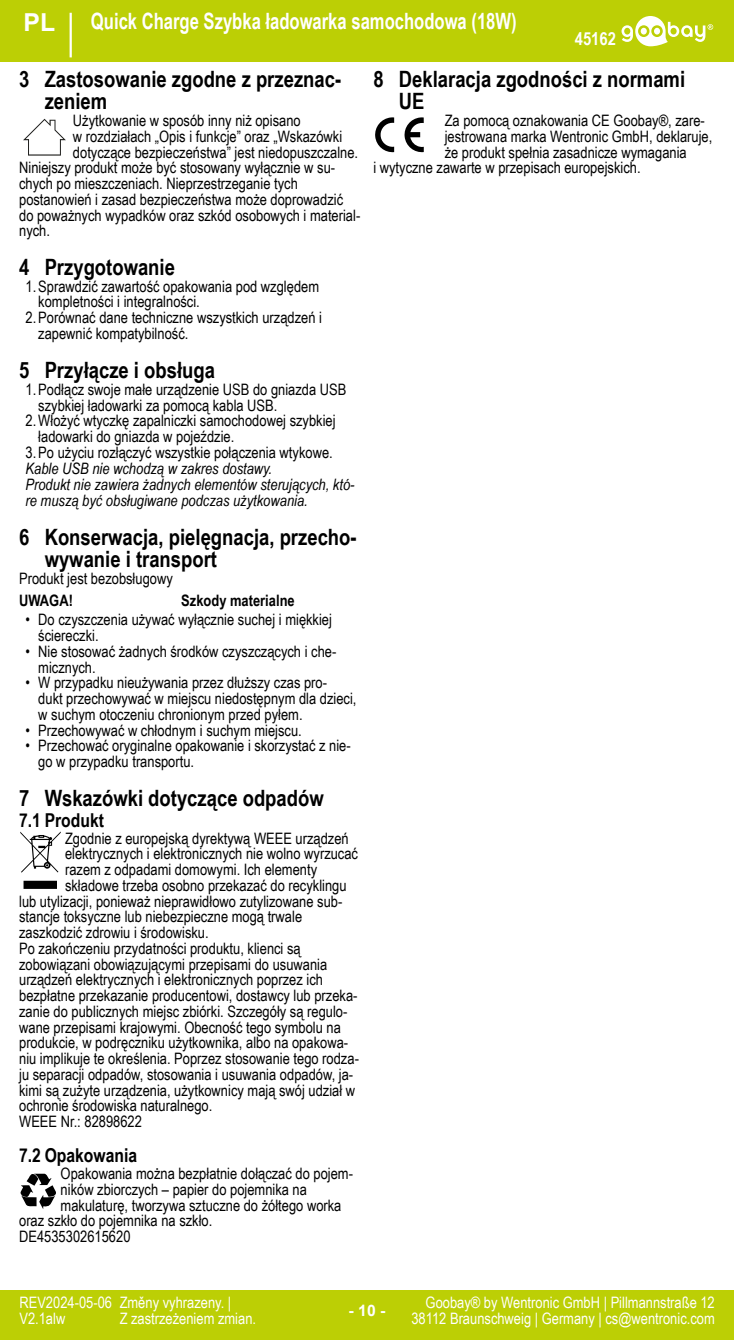
<style>
.page{position:relative;width:734px;height:1340px;background:#fff}
.page>*{position:absolute;margin:0;border:0;box-sizing:border-box;transform-origin:0 0}
.t1{font:700 24.75px "Arial";color:#fff}
.t2{font:700 22.5px/22.5px "Arial Narrow";color:#000}
.t3{font:700 22.5px "Arial Narrow";color:#fff;scale:.9 1}
.t4{font:700 19.12px "Arial Narrow";color:#000}
.t5{font:700 18px "Arial Narrow";color:#fff}
.t6{font:15.75px/15.8px "Arial Narrow";color:#000}
.t7{font:15.75px/15.8px "Arial Narrow";color:#fff}
.t8{font:italic 15.75px/15.8px "Arial Narrow";color:#000}
.t9{font:700 15.75px "Arial Narrow";color:#000}
.t10{font:700 15.75px "Arial";color:#fff}
</style>
<div class="page">
<div style="left:0;top:0;width:733px;height:62px;background:#bccf05"></div>
<svg style="left:621px;top:16px;width:92px;height:30px"></svg>
<hr style="left:70px;top:13px;width:2px;height:44px;background:#fff">
<div style="left:0;top:1290px;width:733px;height:49px;background:#bccf05"></div>
<svg style="left:23px;top:119px;width:43px;height:37px"></svg>
<svg style="left:20px;top:831px;width:41px;height:57px"></svg>
<svg style="left:21px;top:1173px;width:35px;height:36px"></svg>
<svg style="left:375px;top:117px;width:19px;height:36px"></svg>
<svg style="left:404px;top:117px;width:19px;height:36px"></svg>
<h2 class="t3" style="left:91px;top:4px;width:474px">Quick Charge Szybka ładowarka samochodowa (18W)</h2>
<h2 class="t2" style="left:45px;top:66px;width:298px;text-indent:-26px">3 Zastosowanie zgodne z przeznac&shy;zeniem</h2>
<p class="t6" style="left:73px;top:112px;width:229px">Użytkowanie w sposób inny niż opisano</p>
<p class="t6" style="left:73px;top:128px;width:271px">w rozdziałach „Opis i funkcje” oraz „Wskazówki</p>
<p class="t6" style="left:73px;top:144px;width:286px">dotyczące bezpieczeństwa” jest niedopuszczalne.</p>
<p class="t6" style="left:19px;top:159px;width:317px">Niniejszy produkt może być stosowany wyłącznie w su-</p>
<p class="t6" style="left:19px;top:175px;width:280px">chych po mieszczeniach. Nieprzestrzeganie tych</p>
<p class="t6" style="left:19px;top:191px;width:325px">postanowień i zasad bezpieczeństwa może doprowadzić</p>
<p class="t6" style="left:19px;top:207px;width:343px">do poważnych wypadków oraz szkód osobowych i material-</p>
<p class="t6" style="left:19px;top:222px;width:32px">nych.</p>
<h2 class="t2" style="left:19px;top:254px;width:157px">4 Przygotowanie</h2>
<p class="t6" style="left:26px;top:278px;width:295px">1.Sprawdzić zawartość opakowania pod względem</p>
<p class="t6" style="left:38px;top:293px;width:163px">kompletności i integralności.</p>
<p class="t6" style="left:26px;top:309px;width:298px">2.Porównać dane techniczne wszystkich urządzeń i</p>
<p class="t6" style="left:38px;top:325px;width:152px">zapewnić kompatybilność.</p>
<h2 class="t2" style="left:19px;top:357px;width:197px">5 Przyłącze i obsługa</h2>
<p class="t6" style="left:26px;top:381px;width:322px">1.Podłącz swoje małe urządzenie USB do gniazda USB</p>
<p class="t6" style="left:38px;top:396px;width:241px">szybkiej ładowarki za pomocą kabla USB.</p>
<p class="t6" style="left:26px;top:412px;width:311px">2.Włożyć wtyczkę zapalniczki samochodowej szybkiej</p>
<p class="t6" style="left:38px;top:428px;width:197px">ładowarki do gniazda w pojeździe.</p>
<p class="t6" style="left:26px;top:444px;width:309px">3.Po użyciu rozłączyć wszystkie połączenia wtykowe.</p>
<p class="t8" style="left:26px;top:460px;width:330px">Kable USB nie wchodzą w zakres dostawy.<br>Produkt nie zawiera żadnych elementów sterujących, któ&shy;re muszą być obsługiwane podczas użytkowania.</p>
<h2 class="t2" style="left:45px;top:524px;width:313px;text-indent:-26px">6 Konserwacja, pielęgnacja, przecho&shy;wywanie i transport</h2>
<p class="t6" style="left:19px;top:570px;width:155px">Produkt jest bezobsługowy</p>
<p class="t9" style="left:19px;top:589px;width:55px">UWAGA!</p>
<p class="t9" style="left:181px;top:589px;width:115px">Szkody materialne</p>
<p class="t6" style="left:38px;top:611px;width:295px;text-indent:-13px">• Do czyszczenia używać wyłącznie suchej i miękkiej ściereczki.</p>
<p class="t6" style="left:38px;top:643px;width:299px;text-indent:-13px">• Nie stosować żadnych środków czyszczących i che&shy;micznych.</p>
<p class="t6" style="left:38px;top:674px;width:319px;text-indent:-13px">• W przypadku nieużywania przez dłuższy czas pro-<br>dukt przechowywać w miejscu niedostępnym dla dzieci, w suchym otoczeniu chronionym przed pyłem.</p>
<p class="t6" style="left:26px;top:721px;width:278px">• Przechowywać w chłodnym i suchym miejscu.</p>
<p class="t6" style="left:38px;top:737px;width:314px;text-indent:-13px">• Przechować oryginalne opakowanie i skorzystać z nie&shy;go w przypadku transportu.</p>
<h2 class="t2" style="left:19px;top:785px;width:306px">7 Wskazówki dotyczące odpadów</h2>
<p class="t4" style="left:19px;top:805px;width:86px">7.1 Produkt</p>
<p class="t6" style="left:65px;top:829px;width:285px">Zgodnie z europejską dyrektywą WEEE urządzeń</p>
<p class="t6" style="left:65px;top:845px;width:294px">elektrycznych i elektronicznych nie wolno wyrzucać</p>
<p class="t6" style="left:65px;top:861px;width:253px">razem z odpadami domowymi. Ich elementy</p>
<p class="t6" style="left:65px;top:876px;width:283px">składowe trzeba osobno przekazać do recyklingu</p>
<p class="t6" style="left:19px;top:892px;width:325px">lub utylizacji, ponieważ nieprawidłowo zutylizowane sub-</p>
<p class="t6" style="left:19px;top:908px;width:284px">stancje toksyczne lub niebezpieczne mogą trwale</p>
<p class="t6" style="left:19px;top:924px;width:191px">zaszkodzić zdrowiu i środowisku.</p>
<p class="t6" style="left:19px;top:939px;width:283px">Po zakończeniu przydatności produktu, klienci są</p>
<p class="t6" style="left:19px;top:955px;width:309px">zobowiązani obowiązującymi przepisami do usuwania</p>
<p class="t6" style="left:19px;top:971px;width:305px">urządzeń elektrycznych i elektronicznych poprzez ich</p>
<p class="t6" style="left:19px;top:987px;width:340px">bezpłatne przekazanie producentowi, dostawcy lub przeka-</p>
<p class="t6" style="left:19px;top:1002px;width:330px">zanie do publicznych miejsc zbiórki. Szczegóły są regulo-</p>
<p class="t6" style="left:19px;top:1018px;width:323px">wane przepisami krajowymi. Obecność tego symbolu na</p>
<p class="t6" style="left:19px;top:1034px;width:330px">produkcie, w podręczniku użytkownika, albo na opakowa-</p>
<p class="t6" style="left:19px;top:1050px;width:341px">niu implikuje te określenia. Poprzez stosowanie tego rodza-</p>
<p class="t6" style="left:19px;top:1065px;width:335px">ju separacji odpadów, stosowania i usuwania odpadów, ja-</p>
<p class="t6" style="left:19px;top:1081px;width:337px">kimi są zużyte urządzenia, użytkownicy mają swój udział w</p>
<p class="t6" style="left:19px;top:1097px;width:195px">ochronie środowiska naturalnego.</p>
<p class="t6" style="left:19px;top:1113px;width:124px">WEEE Nr.: 82898622</p>
<p class="t4" style="left:19px;top:1140px;width:119px">7.2 Opakowania</p>
<p class="t6" style="left:61px;top:1165px;width:294px">Opakowania można bezpłatnie dołączać do pojem-</p>
<p class="t6" style="left:61px;top:1180px;width:248px">ników zbiorczych – papier do pojemnika na</p>
<p class="t6" style="left:61px;top:1196px;width:282px">makulaturę, tworzywa sztuczne do żółtego worka</p>
<p class="t6" style="left:19px;top:1212px;width:195px">oraz szkło do pojemnika na szkło.</p>
<p class="t6" style="left:19px;top:1228px;width:113px">DE4535302615620</p>
<h1 class="t1" style="left:24px;top:5px;width:33px">PL</h1>
<p class="t5" style="left:574px;top:25px;width:43px">45162</p>
<h2 class="t2" style="left:399px;top:66px;width:288px;text-indent:-26px">8 Deklaracja zgodności z normami<br>UE</h2>
<p class="t6" style="left:444px;top:112px;width:262px">Za pomocą oznakowania CE Goobay®, zare-</p>
<p class="t6" style="left:444px;top:128px;width:269px">jestrowana marka Wentronic GmbH, deklaruje,</p>
<p class="t6" style="left:444px;top:144px;width:243px">że produkt spełnia zasadnicze wymagania</p>
<p class="t6" style="left:373px;top:159px;width:269px">i wytyczne zawarte w przepisach europejskich.</p>
<p class="t7" style="left:19px;top:1293px;width:94px">REV2024-05-06<br>V2.1alw</p>
<p class="t7" style="left:120px;top:1293px;width:138px">Změny vyhrazeny. |<br>Z zastrzeżeniem zmian.</p>
<p class="t10" style="left:348px;top:1298px;width:38px">- 10 -</p>
<p class="t7" style="left:411px;top:1293px;width:305px;text-align:right">Goobay® by Wentronic GmbH | Pillmannstraße 12<br>38112 Braunschweig | Germany | cs@wentronic.com</p>
</div>
